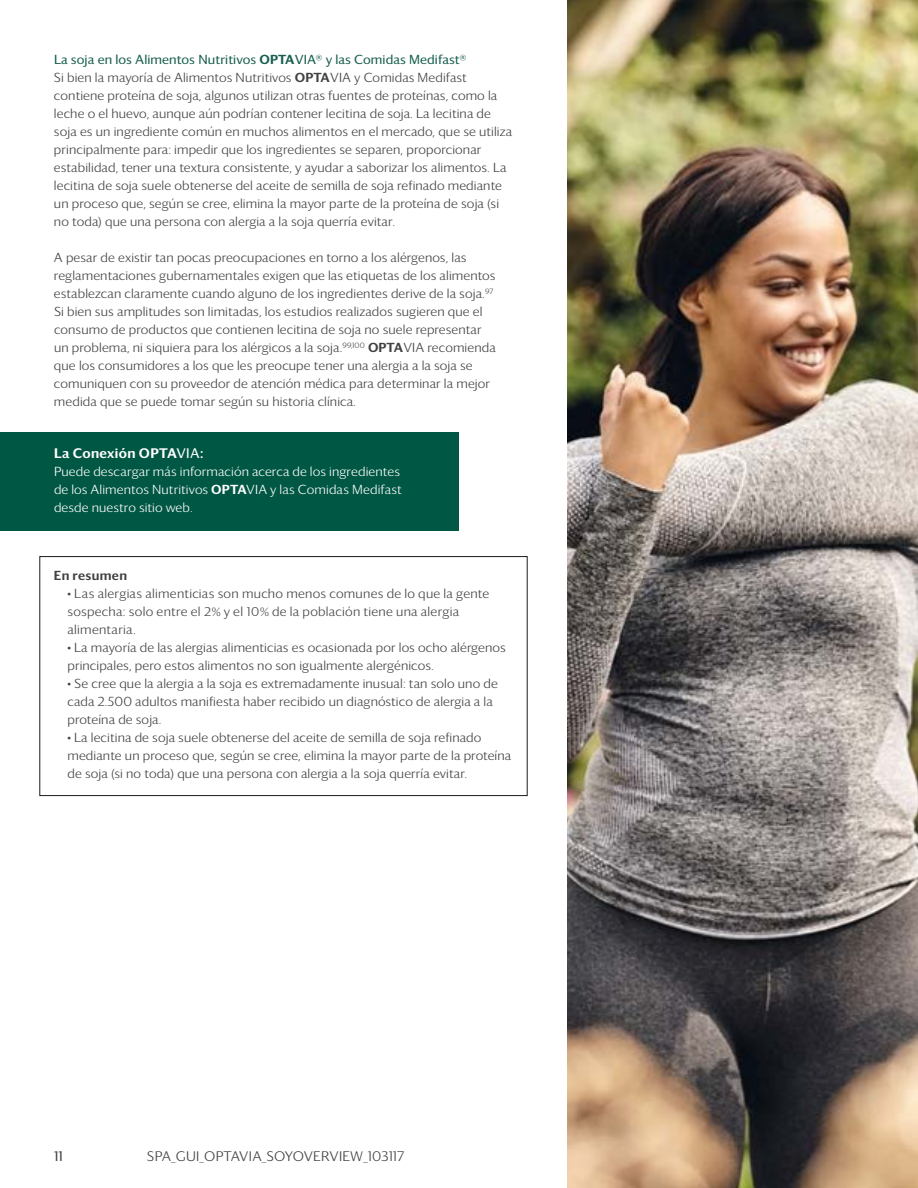
<style>
.page{position:relative;width:918px;height:1188px;background:#fff}
.page>*{position:absolute;margin:0;border:0;box-sizing:border-box;transform-origin:0 0}
.t1{font:300 13.5px "Darby Sans";letter-spacing:.02em;color:#414042}
.t2{font:500 13.5px "Darby Sans";letter-spacing:.025em;color:#fff}
.t3{font:13.5px "Darby Sans";color:#414042}
.t4{font:300 12.75px/18px "Darby Sans";letter-spacing:.01em;color:#414042}
.t5{font:12.75px/18px "Darby Sans Light TSFL";letter-spacing:.025em;color:#414042}
.t6{font:300 12.75px/18px "Darby Sans";letter-spacing:.01em;color:#fff}
.t7{font:500 12.75px "Darby Sans";letter-spacing:.025em;color:#414042}
.s1{font-weight:400;color:#175e4e}
.s2{font-weight:500;color:#175e4e}
.s3{font-weight:500}
.s4{font-weight:400}
.s5{font-family:"Darby Sans";font-weight:300}
.s6{font-family:"Darby Sans Light TSFL";font-weight:400}
</style>
<div class="page">
<img style="left:567px;top:0;width:351px;height:1188px">
<div style="left:0;top:432px;width:459px;height:99px;background:#005744"></div>
<div style="left:39px;top:556px;width:489px;height:240px;border:1px solid #000"></div>
<p class="t4" style="left:54px;top:50px;width:460px"><span class="s1">La soja en los Alimentos Nutritivos</span> <span class="s2">OPTA</span><span class="s1">VIA® y las Comidas Medifast®<br></span>Si bien la mayoría de Alimentos Nutritivos <span class="s3">OPTA</span>VIA y Comidas Medifast contiene proteína de soja, algunos utilizan otras fuentes de proteínas, como la leche o el huevo, aunque aún podrían contener lecitina de soja. La lecitina de soja es un ingrediente común en muchos alimentos en el mercado, que se utiliza principalmente para: impedir que los ingredientes se separen, proporcionar estabilidad, tener una textura consistente, y ayudar a saborizar los alimentos. La lecitina de soja suele obtenerse del aceite de semilla de soja refinado mediante un proceso que, según se cree, elimina la mayor parte de la proteína de soja (si no toda) que una persona con alergia a la soja querría evitar.</p>
<p class="t4" style="left:54px;top:248px;width:443px">A pesar de existir tan pocas preocupaciones en torno a los alérgenos, las reglamentaciones gubernamentales exigen que las etiquetas de los alimentos establezcan claramente cuando alguno de los ingredientes derive de la soja.<sup>97<br></sup>Si bien sus amplitudes son limitadas, los estudios realizados sugieren que el consumo de productos que contienen lecitina de soja no suele representar un problema, ni siquiera para los alérgicos a la soja.<sup>99,100</sup> <span class="s3">OPTA</span>VIA recomienda que los consumidores a los que les preocupe tener una alergia a la soja se comuniquen con su proveedor de atención médica para determinar la mejor medida que se puede tomar según su historia clínica.</p>
<p class="t2" style="left:54px;top:443px;width:151px">La Conexión OPTA<span class="s4">VIA</span>:</p>
<p class="t6" style="left:54px;top:462px;width:349px">Puede descargar más información acerca de los ingredientes de los Alimentos Nutritivos <span class="s3">OPTA</span>VIA y las Comidas Medifast desde nuestro sitio web.</p>
<p class="t7" style="left:54px;top:566px;width:75px">En resumen</p>
<p class="t5" style="left:68px;top:584px;width:423px"><span class="s5">•</span> Las alergias alimenticias son mucho menos comunes de lo que la gente sospecha: solo entre el 2% y el 10% de la población tiene una alergia alimentaria.</p>
<p class="t4" style="left:68px;top:638px;width:440px"><span class="s6">•</span> La mayoría de las alergias alimenticias es ocasionada por los ocho alérgenos principales, pero estos alimentos no son igualmente alergénicos.</p>
<p class="t4" style="left:68px;top:674px;width:432px">• Se cree que la alergia a la soja es extremadamente inusual: tan solo uno de cada 2.500 adultos manifiesta haber recibido un diagnóstico de alergia a la proteína de soja.</p>
<p class="t4" style="left:68px;top:728px;width:445px">• La lecitina de soja suele obtenerse del aceite de semilla de soja refinado mediante un proceso que, según se cree, elimina la mayor parte de la proteína de soja (si no toda) que una persona con alergia a la soja querría evitar.</p>
<p class="t3" style="left:54px;top:1147px;width:10px">11</p>
<p class="t1" style="left:147px;top:1147px;width:259px">SPA_GUI_OPTAVIA_SOYOVERVIEW_103117</p>
</div>
